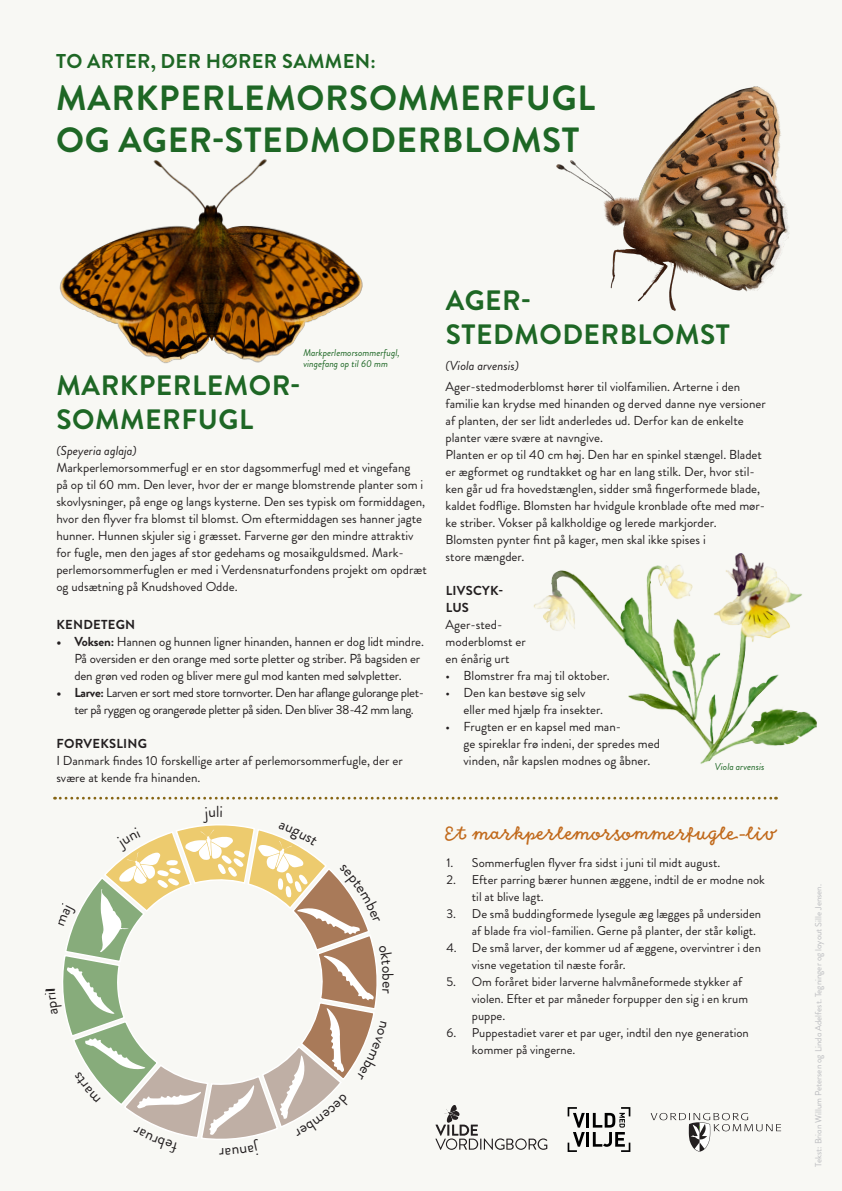
<style>
.page{position:relative;width:842px;height:1191px;background:#f8f8f4}
.page>*{position:absolute;margin:0;border:0;box-sizing:border-box;transform-origin:0 0}
.t1{font:700 35px "Brandon Grotesque";letter-spacing:.02em;color:#1e6725}
.lille_overskrift___a{font:700 28px/34px "Brandon Grotesque";letter-spacing:.02em;color:#1e6725}
.t2{font:22px "Goodlife Script";color:#c16a1c}
.t3{font:700 20px "Brandon Grotesque";letter-spacing:.02em;color:#1e6725}
.t4{font:16px "Brandon Grotesque";color:#231f20}
.artsnavn_i_brødtekst{font:13px/17px "Brandon Grotesque";color:#231f20}
.brødtelst{font:13px/17px "Brandon Grotesque";color:#231f20}
.artsnavn_i_brødtekst-2{font:13px/17px "Brandon Grotesque";letter-spacing:-.03em;color:#231f20;text-align:center}
.brødtekst_-_punktops{font:13px/17px "Brandon Grotesque";color:#231f20}
.kendetegn_og_forveks{font:13px/17px "Brandon Grotesque";color:#231f20}
.kendetegn_og_forveks-2{font:700 13px/17px "Brandon Grotesque";letter-spacing:.02em;color:#231f20}
.artsnavn_i_brødtekst-3{font:italic 13px "Brandon Grotesque";color:#231f20}
.brødtekst_-_punktops-2{font:700 13px "Brandon Grotesque";letter-spacing:.02em;color:#231f20}
.t5{font:12.7px/17px "Brandon Grotesque";color:#231f20}
.t6{font:italic 9.9px "Brandon Grotesque";color:#1e6725}
.t7{font:9px "Brandon Grotesque";color:#bcbdc0}
.s1{font-style:italic}
.s2{font-weight:700}
</style>
<div class="page">
<svg style="left:651px;top:1113px;width:130px;height:38px"></svg>
<hr style="left:586px;top:1113px;width:3px;height:14px;background:#000">
<hr style="left:586px;top:1132px;width:3px;height:14px;background:#000">
<svg style="left:568px;top:1107px;width:17px;height:45px"></svg>
<svg style="left:593px;top:1107px;width:37px;height:45px"></svg>
<svg style="left:435px;top:1105px;width:112px;height:44px"></svg>
<svg style="left:55px;top:796px;width:468px;height:3px"></svg>
<img style="left:59px;top:159px;width:304px;height:205px">
<img style="left:523px;top:553px;width:294px;height:247px">
<img style="left:556px;top:86px;width:234px;height:225px">
<svg style="left:62px;top:825px;width:315px;height:315px"></svg>
<p class="t3" style="left:56px;top:47px;width:321px">TO ARTER, DER HØRER SAMMEN:</p>
<p class="t1" style="left:56px;top:73px;width:540px">MARKPERLEMORSOMMERFUGL</p>
<p class="t1" style="left:56px;top:115px;width:525px">OG AGER-STEDMODERBLOMST</p>
<p class="t6" style="left:303px;top:345px;width:98px">Markperlemorsommerfugl,</p>
<p class="t6" style="left:303px;top:357px;width:86px">vingefang op til 60 mm</p>
<p class="lille_overskrift___a" style="left:57px;top:369px;width:245px">MARKPERLEMOR-<br>SOMMERFUGL</p>
<p class="artsnavn_i_brødtekst" style="left:56px;top:442px;width:372px"><span class="s1">(Speyeria aglaja)<br></span>Markperlemorsommerfugl er en stor dagsommerfugl med et vingefang<br>på op til 60 mm. Den lever, hvor der er mange blomstrende planter som i skovlysninger, på enge og langs kysterne. Den ses typisk om formiddagen, hvor den flyver fra blomst til blomst. Om eftermiddagen ses hanner jagte hunner. Hunnen skjuler sig i græsset. Farverne gør den mindre attraktiv for fugle, men den jages af stor gedehams og mosaikguldsmed. Mark&shy;perlemorsommerfuglen er med i Verdensnaturfondens projekt om opdræt og udsætning på Knudshoved Odde.</p>
<p class="kendetegn_og_forveks-2" style="left:56px;top:616px;width:80px">KENDETEGN</p>
<p class="artsnavn_i_brødtekst" style="left:74px;top:633px;width:351px;text-indent:-18px"><span class="s2">• Voksen:</span> Hannen og hunnen ligner hinanden, hannen er dog lidt mindre.<br>På oversiden er den orange med sorte pletter og striber. På bagsiden er den grøn ved roden og bliver mere gul mod kanten med sølvpletter.</p>
<p class="artsnavn_i_brødtekst-2" style="left:56px;top:684px;width:369px"><span class="s2">• Larve:</span> Larven er sort med store tornvorter. Den har aflange gulorange plet&shy;ter på ryggen og orangerøde pletter på siden. Den bliver 38-42 mm lang.</p>
<p class="brødtekst_-_punktops-2" style="left:56px;top:734px;width:92px">FORVEKSLING</p>
<p class="brødtekst_-_punktops" style="left:56px;top:752px;width:348px">I Danmark findes 10 forskellige arter af perlemorsommerfugle, der er svære at kende fra hinanden.</p>
<p class="t4" style="left:216px;top:800px;width:5px">l</p>
<p class="lille_overskrift___a" style="left:446px;top:284px;width:286px">AGER-<br>STEDMODERBLOMST</p>
<p class="artsnavn_i_brødtekst-3" style="left:446px;top:357px;width:75px">(Viola arvensis)</p>
<p class="brødtelst" style="left:446px;top:378px;width:322px">Ager-stedmoderblomst hører til violfamilien. Arterne i den familie kan krydse med hinanden og derved danne nye versioner af planten, der ser lidt anderledes ud. Derfor kan de enkelte planter være svære at navngive.</p>
<p class="brødtelst" style="left:446px;top:446px;width:321px">Planten er op til 40 cm høj. Den har en spinkel stængel. Bladet er ægformet og rundtakket og har en lang stilk. Der, hvor stil&shy;ken går ud fra hovedstænglen, sidder små fingerformede blade, kaldet fodflige. Blomsten har hvidgule kronblade ofte med mør&shy;ke striber. Vokser på kalkholdige og lerede markjorder.</p>
<p class="brødtelst" style="left:446px;top:531px;width:262px">Blomsten pynter fint på kager, men skal ikke spises i store mængder.</p>
<p class="kendetegn_og_forveks-2" style="left:446px;top:582px;width:59px">LIVSCYK-<br>LUS</p>
<p class="kendetegn_og_forveks" style="left:446px;top:616px;width:82px">Ager- sted&shy;moderblomst er en énårig urt</p>
<p class="artsnavn_i_brødtekst" style="left:446px;top:667px;width:166px">• Blomstrer fra maj til oktober.</p>
<p class="artsnavn_i_brødtekst" style="left:464px;top:684px;width:141px;text-indent:-18px">• Den kan bestøve sig selv eller med hjælp fra insekter.</p>
<p class="artsnavn_i_brødtekst" style="left:464px;top:718px;width:198px;text-indent:-18px">• Frugten er en kapsel med man-<br>ge spireklar frø indeni, der spredes med vinden, når kapslen modnes og åbner.</p>
<p class="t6" style="left:715px;top:760px;width:51px">Viola arvensis</p>
<p class="t2" style="left:444px;top:821px;width:333px">Et markperlemorsommerfugle-liv</p>
<p class="t5" style="left:446px;top:854px;width:275px">1. Sommerfuglen flyver fra sidst i juni til midt august.</p>
<p class="t5" style="left:472px;top:871px;width:294px;text-indent:-25px">2. Efter parring bærer hunnen æggene, indtil de er modne nok til at blive lagt.</p>
<p class="t5" style="left:472px;top:905px;width:291px;text-indent:-25px">3. De små buddingformede lysegule æg lægges på undersiden af blade fra viol-familien. Gerne på planter, der står køligt.</p>
<p class="t5" style="left:472px;top:939px;width:291px;text-indent:-25px">4. De små larver, der kommer ud af æggene, overvintrer i den visne vegetation til næste forår.</p>
<p class="t5" style="left:472px;top:973px;width:278px;text-indent:-25px">5. Om foråret bider larverne halvmåneformede stykker af violen. Efter et par måneder forpupper den sig i en krum puppe.</p>
<p class="t5" style="left:472px;top:1024px;width:278px;text-indent:-25px">6. Puppestadiet varer et par uger, indtil den nye generation kommer på vingerne.</p>
<p class="t4" style="left:225px;top:1164px;width:7px;rotate:180deg">r</p>
<p class="t7" style="left:812px;top:1166px;width:284px;rotate:-90deg">Tekst: Brian Willum Petersen og Linda Adelfest. Tegninger og layout Sille Jensen.</p>
</div>
